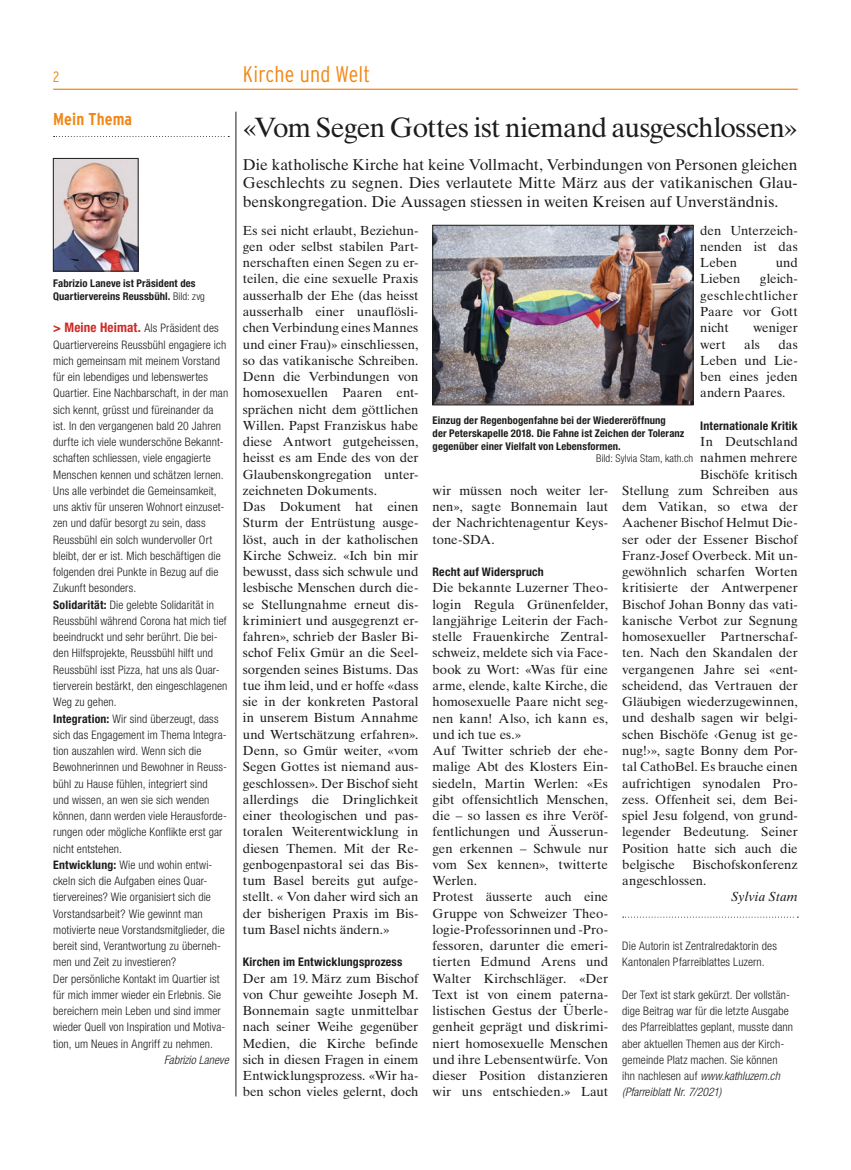
<style>
.page{position:relative;width:851px;height:1170px;background:#fff}
.page>*{position:absolute;margin:0;border:0;box-sizing:border-box;transform-origin:0 0}
.t1{font:27.88px "Times Ten LT Std";letter-spacing:-.025em;color:#1d1d1b}
.t2{font:300 condensed 22.5px "Interstate";letter-spacing:.01em;color:#f18816}
.t3{font:700 condensed 17.12px "Interstate";letter-spacing:.01em;color:#f18816}
.t4{font:15.62px/18.8px "Times Ten LT Std";letter-spacing:-.005em;color:#1d1d1b;text-align:justify}
.t5{font:300 condensed 15px "Interstate";color:#f18816}
.t6{font:13.12px/16.2px "Times Ten LT Std";letter-spacing:-.005em;color:#1d1d1b;text-align:justify}
.t7{font:italic 13.12px "Times Ten LT Std";letter-spacing:.005em;color:#1d1d1b}
.t8{font:700 condensed 11.88px "Helvetica Neue LT Std";letter-spacing:.015em;color:#1d1d1b}
.t9{font:300 condensed 11.75px/16.2px "Helvetica Neue LT Std";letter-spacing:.01em;color:#1d1d1b}
.t10{font:italic 300 condensed 11.75px "Helvetica Neue LT Std";letter-spacing:.005em;color:#1d1d1b}
.t11{font:700 condensed 10.62px/12.8px "Helvetica Neue LT Std";letter-spacing:.01em;color:#1d1d1b}
.t12{font:300 condensed 10.62px "Helvetica Neue LT Std";letter-spacing:.01em;color:#1d1d1b}
.s1{font-weight:300}
.s2{font-weight:700;font-size:13.12px;color:#cf2926}
.s3{font-weight:700}
.s4{font-style:italic}
</style>
<div class="page">
<svg style="left:54px;top:136px;width:175px;height:1px"></svg>
<hr style="left:53px;top:89px;width:744px;height:1px;background:#f18816">
<hr style="left:236px;top:112px;width:1px;height:984px;background:#1d1d1b">
<img style="left:55px;top:160px;width:81px;height:109px">
<div style="left:53px;top:158px;width:85px;height:113px;border:1px solid #1d1d1b"></div>
<img style="left:434px;top:227px;width:257px;height:176px">
<div style="left:432px;top:225px;width:261px;height:180px;border:1px solid #1d1d1b"></div>
<svg style="left:622px;top:916px;width:176px;height:1px"></svg>
<p class="t5" style="left:53px;top:71px;width:8px">2</p>
<h2 class="t2" style="left:243px;top:66px;width:129px">Kirche und Welt</h2>
<h3 class="t3" style="left:53px;top:113px;width:80px">Mein Thema</h3>
<p class="t11" style="left:53px;top:278px;width:153px">Fabrizio Laneve ist Präsident des<br>Quartiervereins Reussbühl. <span class="s1">Bild: zvg</span></p>
<p class="t9" style="left:53px;top:321px;width:176px"><span class="s2">&gt; Meine Heimat.</span> Als Präsident des Quartiervereins Reussbühl engagiere ich mich gemeinsam mit meinem Vorstand für ein lebendiges und lebenswertes Quartier. Eine Nachbarschaft, in der man sich kennt, grüsst und füreinander da ist. In den vergangenen bald 20 Jahren durfte ich viele wunderschöne Bekannt&shy;schaften schliessen, viele engagierte Menschen kennen und schätzen lernen.<br>Uns alle verbindet die Gemeinsamkeit, uns aktiv für unseren Wohnort einzuset&shy;zen und dafür besorgt zu sein, dass Reussbühl ein solch wundervoller Ort bleibt, der er ist. Mich beschäftigen die folgenden drei Punkte in Bezug auf die Zukunft besonders.<br><span class="s3">Solidarität:</span> Die gelebte Solidarität in Reussbühl während Corona hat mich tief beeindruckt und sehr berührt. Die bei&shy;den Hilfsprojekte, Reussbühl hilft und Reussbühl isst Pizza, hat uns als Quar&shy;tierverein bestärkt, den eingeschlagenen Weg zu gehen.<br><span class="s3">Integration:</span> Wir sind überzeugt, dass sich das Engagement im Thema Integra&shy;tion auszahlen wird. Wenn sich die Bewohnerinnen und Bewohner in Reuss&shy;bühl zu Hause fühlen, integriert sind<br>und wissen, an wen sie sich wenden können, dann werden viele Herausforde&shy;rungen oder mögliche Konflikte erst gar nicht entstehen.<br><span class="s3">Entwicklung:</span> Wie und wohin entwi&shy;ckeln sich die Aufgaben eines Quar&shy;tiervereines? Wie organisiert sich die Vorstandsarbeit? Wie gewinnt man motivierte neue Vorstandsmitglieder, die bereit sind, Verantwortung zu überneh&shy;men und Zeit zu investieren?<br>Der persönliche Kontakt im Quartier ist für mich immer wieder ein Erlebnis. Sie bereichern mein Leben und sind immer wieder Quell von Inspiration und Motiva&shy;tion, um Neues in Angriff zu nehmen.</p>
<p class="t10" style="left:164px;top:1055px;width:66px">Fabrizio Laneve</p>
<h1 class="t1" style="left:243px;top:117px;width:556px">«Vom Segen Gottes ist niemand ausgeschlossen»</h1>
<p class="t4" style="left:243px;top:156px;width:556px">Die katholische Kirche hat keine Vollmacht, Verbindungen von Personen gleichen Geschlechts zu segnen. Dies verlautete Mitte März aus der vatikanischen Glau&shy;benskongregation. Die Aussagen stiessen in weiten Kreisen auf Unverständnis.</p>
<p class="t6" style="left:243px;top:223px;width:177px;text-align:left">Es sei nicht erlaubt, Beziehun&shy;gen oder selbst stabilen Part&shy;nerschaften einen Segen zu er&shy;teilen, die eine sexuelle Praxis ausserhalb der Ehe (das heisst ausserhalb einer unauflösli&shy;chen Verbindung eines Mannes und einer Frau)» einschliessen, so das vatikanische Schreiben.<br>Denn die Verbindungen von homosexuellen Paaren ent&shy;sprächen nicht dem göttlichen<br>Willen. Papst Franziskus habe diese Antwort gutgeheissen, heisst es am Ende des von der<br>Glaubenskongregation unter&shy;zeichneten Dokuments.<br>Das Dokument hat einen<br>Sturm der Entrüstung ausge&shy;löst, auch in der katholischen<br>Kirche Schweiz. «Ich bin mir bewusst, dass sich schwule und lesbische Menschen durch die&shy;se Stellungnahme erneut dis&shy;kriminiert und ausgegrenzt er&shy;fahren», schrieb der Basler Bi&shy;schof Felix Gmür an die Seel&shy;sorgenden seines Bistums. Das tue ihm leid, und er hoffe «dass sie in der konkreten Pas toral in unserem Bistum Annahme und Wertschätzung erfahren».<br>Denn, so Gmür weiter, «vom<br>Segen Gottes ist niemand aus&shy;geschlossen». Der Bischof sieht allerdings die Dringlichkeit einer theologischen und pas&shy;toralen Weiterentwicklung in diesen Themen. Mit der Re&shy;genbogenpastoral sei das Bis&shy;tum Basel bereits gut aufge&shy;stellt. « Von daher wird sich an der bisherigen Praxis im Bis&shy;tum Basel nichts ändern.»</p>
<p class="t8" style="left:243px;top:957px;width:161px">Kirchen im Entwicklungsprozess</p>
<p class="t6" style="left:243px;top:971px;width:177px">Der am 19. März zum Bischof von Chur geweihte Joseph M.<br>Bonnemain sagte unmittelbar nach seiner Weihe gegenüber Medien, die Kirche befinde sich in diesen Fragen in einem Entwicklungsprozess. «Wir ha&shy;ben schon vieles gelernt, doch</p>
<p class="t6" style="left:700px;top:223px;width:99px">den Unterzeich&shy;nenden ist das Leben</p>
<p class="t6" style="left:775px;top:256px;width:24px">und</p>
<p class="t6" style="left:700px;top:272px;width:99px;text-indent:60px">gleich&shy;geschlechtlicher Paare vor Gott nicht</p>
<p class="t6" style="left:700px;top:272px;width:42px">Lieben</p>
<p class="t6" style="left:752px;top:321px;width:46px">weniger</p>
<p class="t6" style="left:700px;top:337px;width:99px;text-indent:78px">das Leben und Lie&shy;ben eines jeden andern Paares.</p>
<p class="t8" style="left:700px;top:421px;width:99px">Internationale Kritik</p>
<p class="t6" style="left:700px;top:435px;width:99px">In Deutschland</p>
<p class="t6" style="left:700px;top:451px;width:99px">nahmen mehrere</p>
<p class="t6" style="left:700px;top:467px;width:99px">Bischöfe kritisch</p>
<p class="t6" style="left:622px;top:483px;width:177px">Stellung zum Schreiben aus</p>
<p class="t6" style="left:622px;top:500px;width:177px">dem Vatikan, so etwa der</p>
<p class="t6" style="left:622px;top:516px;width:177px">Aachener Bischof Helmut Die-</p>
<p class="t6" style="left:622px;top:532px;width:177px">ser oder der Essener Bischof</p>
<p class="t6" style="left:622px;top:548px;width:177px">Franz-Josef Overbeck. Mit un-</p>
<p class="t6" style="left:622px;top:565px;width:177px">gewöhnlich scharfen Worten</p>
<p class="t6" style="left:622px;top:581px;width:177px">kritisierte der Antwerpener</p>
<p class="t6" style="left:622px;top:597px;width:177px">Bischof Johan Bonny das vati-</p>
<p class="t6" style="left:622px;top:613px;width:177px">kanische Verbot zur Segnung</p>
<p class="t6" style="left:622px;top:630px;width:177px">homosexueller Partnerschaf-</p>
<p class="t6" style="left:622px;top:646px;width:177px">ten. Nach den Skandalen der</p>
<p class="t6" style="left:622px;top:662px;width:177px">vergangenen Jahre sei «ent-</p>
<p class="t6" style="left:622px;top:678px;width:177px">scheidend, das Vertrauen der</p>
<p class="t6" style="left:622px;top:695px;width:177px">Gläubigen wiederzugewinnen,</p>
<p class="t6" style="left:622px;top:711px;width:177px">und deshalb sagen wir belgi-</p>
<p class="t6" style="left:622px;top:727px;width:177px">schen Bischöfe ‹Genug ist ge-</p>
<p class="t6" style="left:622px;top:743px;width:177px">nug!›», sagte Bonny dem Por-</p>
<p class="t6" style="left:622px;top:760px;width:177px">tal CathoBel. Es brauche einen</p>
<p class="t6" style="left:622px;top:776px;width:177px">aufrichtigen synodalen Pro-</p>
<p class="t6" style="left:622px;top:792px;width:177px">zess. Offenheit sei, dem Bei-</p>
<p class="t6" style="left:622px;top:808px;width:177px">spiel Jesu folgend, von grund-</p>
<p class="t6" style="left:622px;top:825px;width:177px">legender Bedeutung. Seiner</p>
<p class="t6" style="left:622px;top:841px;width:177px">Position hatte sich auch die</p>
<p class="t6" style="left:622px;top:857px;width:54px">belgische</p>
<p class="t6" style="left:700px;top:337px;width:27px">wert</p>
<p class="t6" style="left:744px;top:337px;width:17px">als</p>
<p class="t11" style="left:432px;top:415px;width:253px">Einzug der Regenbogenfahne bei der Wiedereröffnung<br>der Peterskapelle 2018. Die Fahne ist Zeichen der Toleranz gegenüber einer Vielfalt von Lebensformen.</p>
<p class="t12" style="left:596px;top:454px;width:98px">Bild: Sylvia Stam, kath.ch</p>
<p class="t6" style="left:432px;top:483px;width:177px">wir müssen noch weiter ler&shy;nen», sagte Bonnemain laut der Nachrichten agentur Keys&shy;tone-SDA.</p>
<p class="t8" style="left:432px;top:567px;width:113px">Recht auf Widerspruch</p>
<p class="t6" style="left:432px;top:581px;width:177px;text-align:left">Die bekannte Luzerner Theo&shy;login Regula Grünenfelder, langjährige Leiterin der Fach&shy;stelle Frauenkirche Zentral&shy;schweiz, meldete sich via Face&shy;book zu Wort: «Was für eine arme, elende, kalte Kirche, die homosexuelle Paare nicht seg&shy;nen kann! Also, ich kann es, und ich tue es.»<br>Auf Twitter schrieb der ehe&shy;malige Abt des Klosters Ein&shy;siedeln, Martin Werlen: «Es gibt offensichtlich Menschen, die – so lassen es ihre Veröf&shy;fentlichungen und Äusserun&shy;gen erkennen – Schwule nur vom Sex kennen», twitterte<br>Werlen.<br>Protest äusserte auch eine<br>Gruppe von Schweizer Theo&shy;logie-Professorinnen und -Pro&shy;fessoren, darunter die emeri&shy;tierten Edmund Arens und<br>Walter Kirchschläger. «Der<br>Text ist von einem paterna&shy;listischen Gestus der Überle&shy;genheit geprägt und diskrimi&shy;niert homosexuelle Menschen und ihre Lebensentwürfe. Von dieser Position distanzieren wir uns entschieden.» Laut</p>
<p class="t6" style="left:622px;top:857px;width:177px;text-indent:70px">Bischofskonferenz angeschlossen.</p>
<p class="t7" style="left:731px;top:889px;width:68px">Sylvia Stam</p>
<p class="t9" style="left:622px;top:938px;width:156px">Die Autorin ist Zentralredaktorin des<br>Kantonalen Pfarreiblattes Luzern.</p>
<p class="t9" style="left:622px;top:987px;width:172px">Der Text ist stark gekürzt. Der vollstän&shy;dige Beitrag war für die letzte Ausgabe des Pfarreiblattes geplant, musste dann aber aktuellen Themen aus der Kirch&shy;gemeinde Platz machen. Sie können ihn nachlesen auf <span class="s4">www.kathluzern.ch (Pfarreiblatt Nr. 7/2021)</span></p>
</div>
